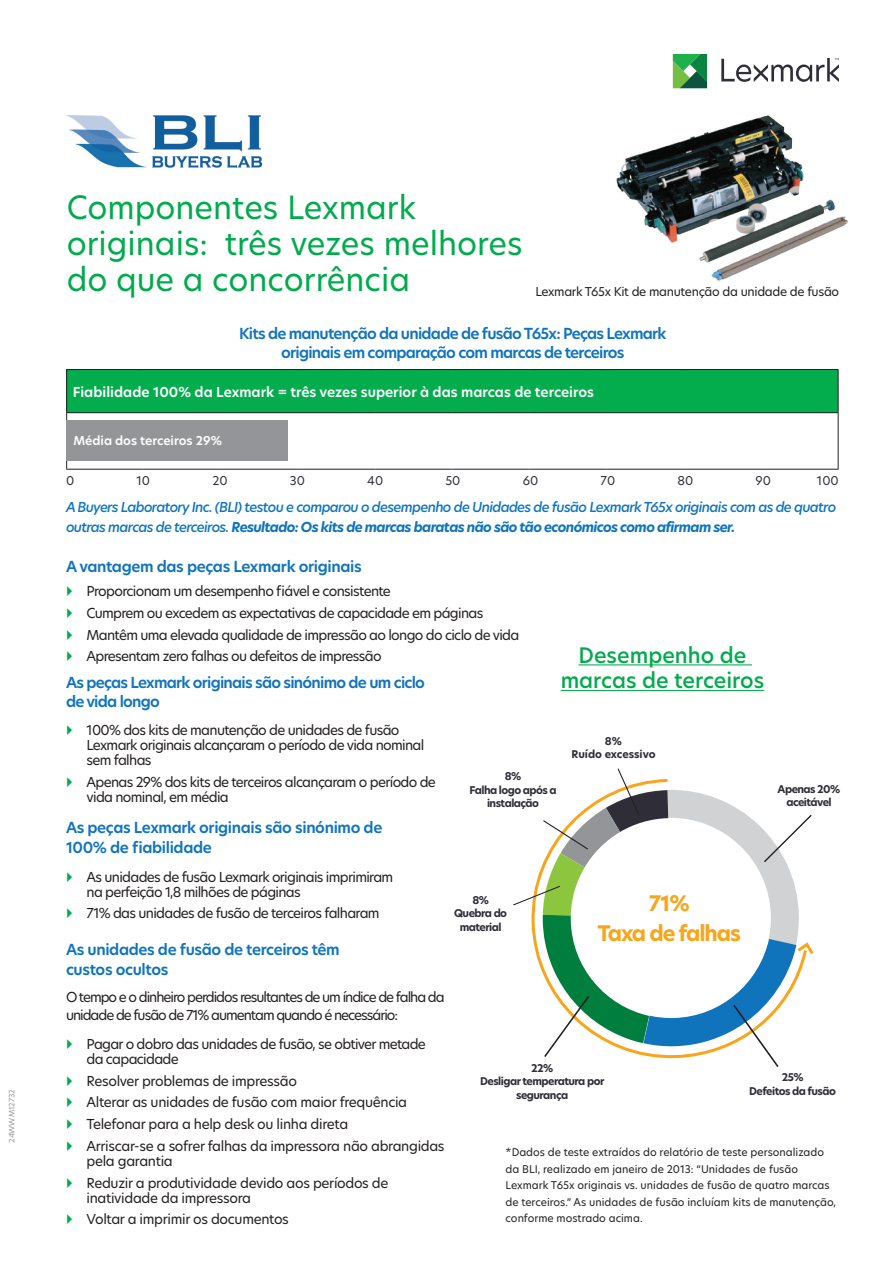
<style>
.page{position:relative;width:893px;height:1263px;background:#fff}
.page>*{position:absolute;margin:0;border:0;box-sizing:border-box;transform-origin:0 0}
.t1{font:31.5px/36px "TP Hero";color:#00ab4d}
.t2{font:500 21px "TP Hero";color:#00ab4d}
.t3{font:700 21px/30px "TP Hero";letter-spacing:-.05em;color:#f9a51b;text-align:center}
.t4{font:600 15px/19.5px "TP Hero";letter-spacing:-.05em;color:#1074bc;text-align:center}
.t5{font:600 15px/19.5px "TP Hero";letter-spacing:-.025em;color:#1074bc}
.t6{font:13.5px/15px "TP Hero";letter-spacing:-.05em;color:#231f20}
.t7{font:13.5px/21.8px "TP Hero";letter-spacing:-.025em;color:#231f20}
.t8{font:italic 500 13.5px/19.5px "TP Hero";letter-spacing:-.05em;color:#1074bc}
.t9{font:13.5px/18px "TP Hero";letter-spacing:-.075em;color:#231f20}
.t10{font:600 13.5px "TP Hero";color:#fff}
.t11{font:12px "TP Hero";letter-spacing:-.025em;color:#231f20}
.t12{font:12px "TP Hero";color:#2f2e38}
.t13{font:600 12px "TP Hero";color:#fff}
.t14{font:10.5px/16.5px "TP Hero";color:#231f20}
.t15{font:700 10.5px/13.5px "TP Hero";letter-spacing:-.05em;color:#2f2e38;text-align:center}
.t16{font:700 10.5px/13.5px "TP Hero";color:#2f2e38;text-align:center}
.t17{font:7.2px "TP Hero";color:#939598}
.s1{font-weight:700}
</style>
<div class="page">
<svg style="left:721px;top:58px;width:118px;height:24px"></svg>
<svg style="left:673px;top:54px;width:34px;height:34px"></svg>
<img style="left:66px;top:115px;width:195px;height:52px">
<img style="left:616px;top:115px;width:232px;height:166px">
<div style="left:67px;top:370px;width:771px;height:43px;background:#03ad4e"></div>
<hr style="left:66px;top:369px;width:78px;height:1px;background:#231f20">
<hr style="left:66px;top:370px;width:1px;height:42px;background:#231f20">
<hr style="left:144px;top:369px;width:77px;height:1px;background:#231f20">
<hr style="left:221px;top:369px;width:77px;height:1px;background:#231f20">
<hr style="left:298px;top:369px;width:77px;height:1px;background:#231f20">
<hr style="left:375px;top:369px;width:77px;height:1px;background:#231f20">
<hr style="left:452px;top:369px;width:78px;height:1px;background:#231f20">
<hr style="left:530px;top:369px;width:77px;height:1px;background:#231f20">
<hr style="left:607px;top:369px;width:77px;height:1px;background:#231f20">
<hr style="left:684px;top:369px;width:77px;height:1px;background:#231f20">
<hr style="left:761px;top:369px;width:77px;height:1px;background:#231f20">
<hr style="left:838px;top:370px;width:1px;height:42px;background:#231f20">
<hr style="left:66px;top:413px;width:1px;height:56px;background:#231f20">
<hr style="left:838px;top:413px;width:1px;height:56px;background:#231f20">
<hr style="left:66px;top:469px;width:78px;height:1px;background:#231f20">
<hr style="left:144px;top:469px;width:77px;height:1px;background:#231f20">
<hr style="left:221px;top:469px;width:77px;height:1px;background:#231f20">
<hr style="left:298px;top:469px;width:77px;height:1px;background:#231f20">
<hr style="left:375px;top:469px;width:77px;height:1px;background:#231f20">
<hr style="left:452px;top:469px;width:78px;height:1px;background:#231f20">
<hr style="left:530px;top:469px;width:77px;height:1px;background:#231f20">
<hr style="left:607px;top:469px;width:77px;height:1px;background:#231f20">
<hr style="left:684px;top:469px;width:77px;height:1px;background:#231f20">
<hr style="left:761px;top:469px;width:77px;height:1px;background:#231f20">
<hr style="left:66px;top:412px;width:78px;height:1px;background:#231f20">
<hr style="left:144px;top:412px;width:77px;height:1px;background:#231f20">
<hr style="left:221px;top:412px;width:77px;height:1px;background:#231f20">
<hr style="left:298px;top:412px;width:77px;height:1px;background:#231f20">
<hr style="left:375px;top:412px;width:77px;height:1px;background:#231f20">
<hr style="left:452px;top:412px;width:78px;height:1px;background:#231f20">
<hr style="left:530px;top:412px;width:77px;height:1px;background:#231f20">
<hr style="left:607px;top:412px;width:77px;height:1px;background:#231f20">
<hr style="left:684px;top:412px;width:77px;height:1px;background:#231f20">
<hr style="left:761px;top:412px;width:77px;height:1px;background:#231f20">
<div style="left:66px;top:420px;width:222px;height:41px;background:#939598"></div>
<hr style="left:578px;top:664px;width:174px;height:1px;background:#00ab4d">
<hr style="left:561px;top:690px;width:203px;height:1px;background:#00ab4d">
<svg style="left:513px;top:768px;width:300px;height:299px"></svg>
<p class="t17" style="left:7px;top:1143px;width:55px;rotate:-90deg">24WWM12732</p>
<h1 class="t1" style="left:67px;top:189px;width:457px">Componentes Lexmark originais: três vezes melhores do que a concorrência</h1>
<p class="t11" style="left:535px;top:284px;width:305px">Lexmark T65x Kit de manutenção da unidade de fusão</p>
<p class="t4" style="left:239px;top:323px;width:429px">Kits de manutenção da unidade de fusão T65x: Peças Lexmark originais em comparação com marcas de terceiros</p>
<p class="t10" style="left:73px;top:382px;width:523px">Fiabilidade 100% da Lexmark = três vezes superior à das marcas de terceiros</p>
<p class="t13" style="left:74px;top:433px;width:150px">Média dos terceiros 29%</p>
<p class="t12" style="left:66px;top:472px;width:10px">0</p>
<p class="t12" style="left:136px;top:472px;width:15px">10</p>
<p class="t12" style="left:212px;top:472px;width:17px">20</p>
<p class="t12" style="left:290px;top:472px;width:17px">30</p>
<p class="t12" style="left:367px;top:472px;width:18px">40</p>
<p class="t12" style="left:445px;top:472px;width:17px">50</p>
<p class="t12" style="left:523px;top:472px;width:17px">60</p>
<p class="t12" style="left:600px;top:472px;width:16px">70</p>
<p class="t12" style="left:678px;top:472px;width:17px">80</p>
<p class="t12" style="left:756px;top:472px;width:17px">90</p>
<p class="t12" style="left:817px;top:472px;width:23px">100</p>
<p class="t8" style="left:66px;top:497px;width:772px">A Buyers Laboratory Inc. (BLI) testou e comparou o desempenho de Unidades de fusão Lexmark T65x originais com as de quatro outras marcas de terceiros. <span class="s1">Resultado: Os kits de marcas baratas não são tão económicos como afirmam ser.</span></p>
<p class="t5" style="left:66px;top:556px;width:297px">A vantagem das peças Lexmark originais</p>
<p class="t6" style="left:87px;top:580px;width:434px;line-height:21.8px">Proporcionam um desempenho fiável e consistente<br>Cumprem ou excedem as expectativas de capacidade em páginas Mantêm uma elevada qualidade de impressão ao longo do ciclo de vida Apresentam zero falhas ou defeitos de impressão</p>
<h2 class="t2" style="left:578px;top:641px;width:169px">Desempenho de</h2>
<p class="t4" style="left:66px;top:673px;width:360px">As peças Lexmark originais são sinónimo de um ciclo</p>
<h2 class="t2" style="left:561px;top:666px;width:205px">marcas de terceiros</h2>
<p class="t4" style="left:66px;top:692px;width:95px">de vida longo</p>
<p class="t6" style="left:87px;top:723px;width:339px">100% dos kits de manutenção de unidades de fusão<br>Lexmark originais alcançaram o período de vida nominal sem falhas</p>
<p class="t6" style="left:87px;top:774px;width:351px">Apenas 29% dos kits de terceiros alcançaram o período de vida nominal, em média</p>
<p class="t5" style="left:66px;top:818px;width:318px">As peças Lexmark originais são sinónimo de<br>100% de fiabilidade</p>
<p class="t6" style="left:87px;top:869px;width:308px">As unidades de fusão Lexmark originais imprimiram na perfeição 1,8 milhões de páginas</p>
<p class="t6" style="left:87px;top:905px;width:295px">71% das unidades de fusão de terceiros falharam</p>
<p class="t5" style="left:66px;top:940px;width:275px">As unidades de fusão de terceiros têm custos ocultos</p>
<p class="t9" style="left:66px;top:988px;width:380px">O tempo e o dinheiro perdidos resultantes de um índice de falha da unidade de fusão de 71% aumentam quando é necessário:</p>
<p class="t15" style="left:469px;top:769px;width:89px">8%<br>Falha logo após a instalação</p>
<p class="t15" style="left:454px;top:893px;width:55px">8%<br>Quebra do material</p>
<p class="t16" style="left:571px;top:734px;width:86px">8%<br>Ruído excessivo</p>
<h2 class="t3" style="left:597px;top:888px;width:145px">71%<br>Taxa de falhas</h2>
<p class="t15" style="left:778px;top:782px;width:64px">Apenas 20% aceitável</p>
<p class="t6" style="left:87px;top:1036px;width:341px">Pagar o dobro das unidades de fusão, se obtiver metade da capacidade</p>
<p class="t7" style="left:87px;top:1070px;width:360px">Resolver problemas de impressão<br>Alterar as unidades de fusão com maior frequência Telefonar para a help desk ou linha direta<br>Arriscar-se a sofrer falhas da impressora não abrangidas</p>
<p class="t7" style="left:87px;top:1150px;width:303px">pela garantia<br>Reduzir a produtividade devido aos períodos de</p>
<p class="t7" style="left:87px;top:1187px;width:204px">inatividade da impressora<br>Voltar a imprimir os documentos</p>
<p class="t15" style="left:480px;top:1061px;width:126px">22%<br>Desligar temperatura por segurança</p>
<p class="t15" style="left:749px;top:1071px;width:88px">25%<br>Defeitos da fusão</p>
<p class="t14" style="left:506px;top:1144px;width:332px">*Dados de teste extraídos do relatório de teste personalizado da BLI, realizado em janeiro de 2013: “Unidades de fusão Lexmark T65x originais vs. unidades de fusão de quatro marcas de terceiros.” As unidades de fusão incluíam kits de manutenção, conforme mostrado acima.</p>
</div>
